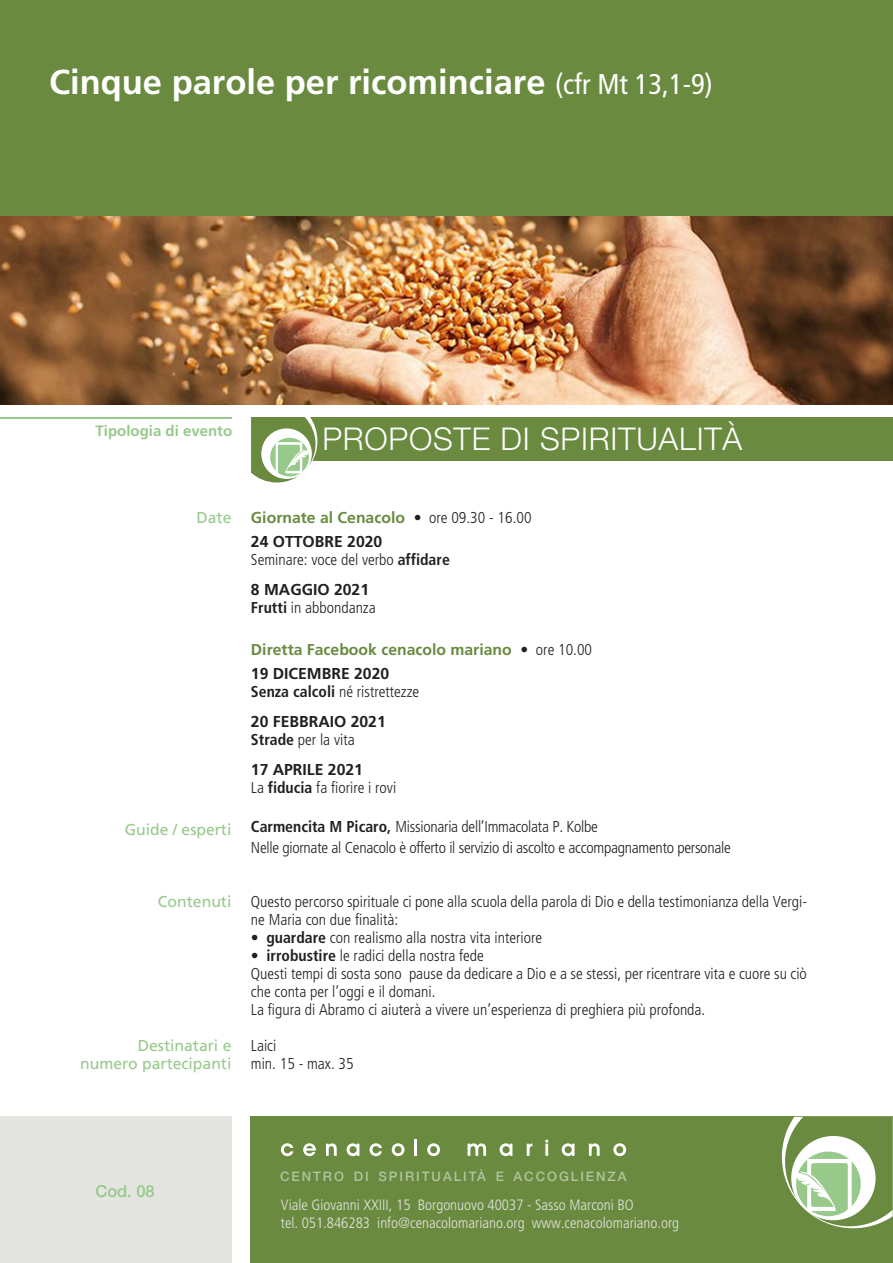
<style>
.page{position:relative;width:893px;height:1263px;background:#fff}
.page>*{position:absolute;margin:0;border:0;box-sizing:border-box;transform-origin:0 0}
.t1{font:700 34.5px "Frutiger";color:#fff}
.t2{font:300 31.35px "Helvetica Neue";letter-spacing:.025em;color:#fff}
.t3{font:500 16.5px "Helvetica Neue";color:#97c98b}
.t4{font:300 condensed 15.75px/18px "Frutiger";color:#231f20}
.t5{font:700 15.75px/24px "Frutiger";color:#698a3f}
.t6{font:15.75px/18px "Frutiger";color:#97c98b;text-align:right}
.t7{font:700 15.75px/30px "Frutiger";color:#231f20}
.t8{font:300 condensed 15px/18px "Frutiger";color:#e4e4e1}
.t9{font:700 15px "Frutiger";color:#97c98b}
.t10{font:500 13.05px "Helvetica Neue";letter-spacing:.15em;color:#fff}
.s1{font-weight:400;font-stretch:condensed;font-size:28.5px}
.s2{font-weight:300;font-stretch:condensed;color:#231f20}
.s3{color:#231f20}
.s4{font-weight:700}
.s5{font-weight:700;font-stretch:normal}
.s6{font-stretch:condensed}
.s7{font-weight:300;font-stretch:condensed}
</style>
<div class="page">
<div style="left:297px;top:417px;width:596px;height:44px;background:#698a3f"></div>
<div style="left:0;top:1116px;width:231px;height:147px;background:#e4e4e1"></div>
<div style="left:251px;top:1116px;width:642px;height:147px;background:#698a3f"></div>
<div style="left:0;top:0;width:893px;height:217px;background:#698a3f"></div>
<img style="left:0;top:217px;width:893px;height:188px">
<hr style="left:0;top:417px;width:231px;height:1px;background:#97c98b">
<svg style="left:281px;top:1143px;width:12px;height:13px"></svg>
<svg style="left:303px;top:1143px;width:13px;height:13px"></svg>
<svg style="left:326px;top:1143px;width:11px;height:13px"></svg>
<svg style="left:347px;top:1143px;width:12px;height:13px"></svg>
<svg style="left:369px;top:1143px;width:13px;height:13px"></svg>
<svg style="left:392px;top:1143px;width:12px;height:13px"></svg>
<hr style="left:414px;top:1140px;width:3px;height:16px;background:#fff">
<svg style="left:427px;top:1143px;width:13px;height:13px"></svg>
<svg style="left:468px;top:1143px;width:18px;height:13px"></svg>
<svg style="left:500px;top:1143px;width:12px;height:13px"></svg>
<svg style="left:527px;top:1143px;width:5px;height:13px"></svg>
<svg style="left:545px;top:1140px;width:3px;height:16px"></svg>
<svg style="left:562px;top:1143px;width:13px;height:13px"></svg>
<svg style="left:589px;top:1143px;width:11px;height:13px"></svg>
<svg style="left:613px;top:1143px;width:13px;height:13px"></svg>
<svg style="left:251px;top:417px;width:66px;height:66px"></svg>
<svg style="left:782px;top:1117px;width:111px;height:111px"></svg>
<h1 class="t1" style="left:49px;top:62px;width:665px">Cinque parole per ricominciare <span class="s1">(cfr Mt 13,1-9)</span></h1>
<p class="t9" style="left:96px;top:422px;width:138px">Tipologia di evento</p>
<h2 class="t2" style="left:322px;top:420px;width:421px">PROPOSTE DI SPIRITUALITÀ</h2>
<p class="t6" style="left:196px;top:509px;width:37px">Date</p>
<p class="t6" style="left:125px;top:821px;width:108px">Guide / esperti</p>
<p class="t6" style="left:158px;top:893px;width:75px">Contenuti</p>
<p class="t6" style="left:80px;top:1037px;width:153px">Destinatari e numero partecipanti</p>
<p class="t5" style="left:251px;top:506px;width:282px">Giornate al Cenacolo <span class="s2">• ore 09.30 - 16.00<br></span><span class="s3">24 OTTOBRE 2020</span></p>
<p class="t4" style="left:251px;top:545px;width:200px;line-height:30px">Seminare: voce del verbo <span class="s4">affidare<br></span><span class="s5">8 MAGGIO 2021</span></p>
<p class="t4" style="left:251px;top:599px;width:126px"><span class="s4">Frutti</span> in abbondanza</p>
<p class="t5" style="left:251px;top:638px;width:343px">Diretta Facebook cenacolo mariano <span class="s2">• ore 10.00<br></span><span class="s3">19 DICEMBRE 2020</span></p>
<p class="t4" style="left:251px;top:677px;width:170px;line-height:30px"><span class="s4">Senza calcoli</span> né ristrettezze<br><span class="s5">20 FEBBRAIO 2021</span></p>
<p class="t7" style="left:251px;top:725px;width:114px"><span class="s6">Strade</span> <span class="s7">per la vita<br></span>17 APRILE 2021</p>
<p class="t4" style="left:251px;top:779px;width:147px">La <span class="s4">fiducia</span> fa fiorire i rovi</p>
<p class="t4" style="left:251px;top:816px;width:481px;line-height:21px"><span class="s4">Carmencita M Picaro,</span> Missionaria dell’Immacolata P. Kolbe<br>Nelle giornate al Cenacolo è offerto il servizio di ascolto e accompagnamento personale</p>
<p class="t4" style="left:251px;top:893px;width:558px">Questo percorso spirituale ci pone alla scuola della parola di Dio e della testimonianza della Vergi&shy;ne Maria con due finalità:</p>
<p class="t4" style="left:251px;top:929px;width:293px">• <span class="s4">guardare</span> con realismo alla nostra vita interiore</p>
<p class="t4" style="left:251px;top:947px;width:557px">• <span class="s4">irrobustire</span> le radici della nostra fede<br>Questi tempi di sosta sono pause da dedicare a Dio e a se stessi, per ricentrare vita e cuore su ciò che conta per l’oggi e il domani.<br>La figura di Abramo ci aiuterà a vivere un’esperienza di preghiera più profonda.</p>
<p class="t4" style="left:251px;top:1037px;width:104px">Laici<br>min. 15 - max. 35</p>
<p class="t3" style="left:96px;top:1182px;width:61px">Cod. 08</p>
<p class="t10" style="left:280px;top:1169px;width:348px">CENTRO DI SPIRITUALITÀ E ACCOGLIENZA</p>
<p class="t8" style="left:281px;top:1196px;width:400px">Viale Giovanni XXIII, 15 Borgonuovo 40037 - Sasso Marconi BO<br>tel. 051.846283 info@cenacolomariano.org www.cenacolomariano.org</p>
</div>
